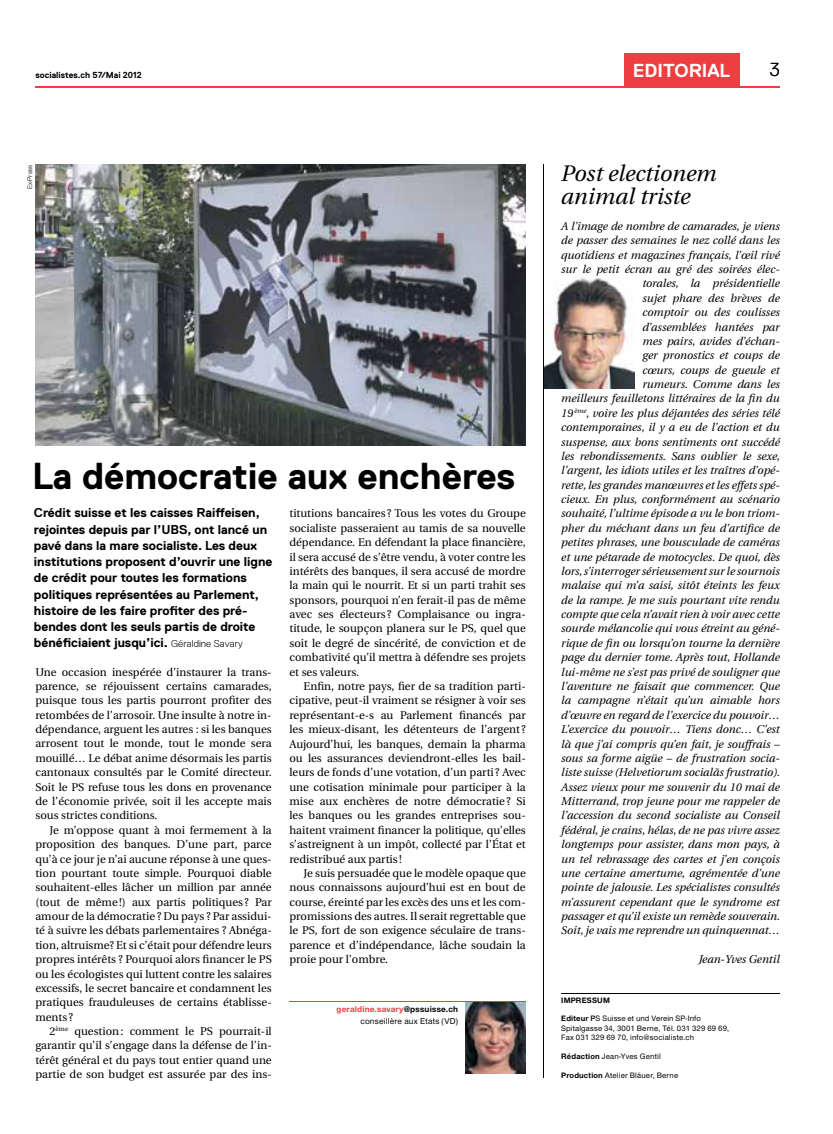
<style>
.page{position:relative;width:833px;height:1134px;background:#fff}
.page>*{position:absolute;margin:0;border:0;box-sizing:border-box;transform-origin:0 0}
.t1{font:700 37.5px "Replica";color:#000}
.t2{font:italic 22.5px/23.8px "Utopia";color:#000}
.t3{font:700 18.75px "Replica";color:#fff}
.t4{font:300 18.75px "Replica";color:#000}
.t5{font:700 12.75px/16.2px "Replica";color:#000}
.t6{font:11.25px/14.4px "Utopia";color:#000;text-align:justify}
.t7{font:italic 11.25px/14.4px "Utopia";color:#000;text-align:right}
.t8{font:500 8.75px/11.9px "Nimbus San Nov";letter-spacing:.02em;color:#000;text-align:right}
.t9{font:700 8.75px "Replica";color:#000}
.t10{font:500 8.12px/9.4px "Nimbus San Nov";letter-spacing:.02em;color:#000}
.t11{font:700 8.12px "Nimbus San Nov";letter-spacing:.025em;color:#000}
.t12{font:6.88px "Nimbus San Nov";color:#000}
.s1{font-weight:300;font-size:10px}
.s2{font-weight:700;color:#ef3e42}
.s3{font-weight:700}
.s4{font-family:"Nimbus San Nov Sem Bol";font-weight:400}
</style>
<div class="page">
<hr style="left:35px;top:86px;width:745px;height:1px;background:#ef3e42">
<div style="left:624px;top:53px;width:115px;height:34px;background:#ef3e42"></div>
<img style="left:544px;top:277px;width:90px;height:111px">
<hr style="left:561px;top:993px;width:219px;height:1px;background:#000">
<hr style="left:543px;top:165px;width:1px;height:913px;background:#000">
<img style="left:35px;top:165px;width:491px;height:281px">
<img style="left:465px;top:1002px;width:60px;height:71px">
<hr style="left:289px;top:1001px;width:236px;height:1px;background:#ef3e42">
<p class="t9" style="left:35px;top:70px;width:108px">socialistes.ch 57/mai 2012</p>
<h3 class="t3" style="left:633px;top:60px;width:99px">eDitorial</h3>
<h3 class="t4" style="left:770px;top:59px;width:11px">3</h3>
<p class="t12" style="left:26px;top:189px;width:26px;rotate:-90deg">Ex-Press</p>
<h1 class="t1" style="left:32px;top:455px;width:484px">la démocratie aux enchères</h1>
<p class="t5" style="left:34px;top:505px;width:240px">crédit suisse et les caisses raiffeisen, rejointes depuis par l’ubS, ont lancé un pavé dans la mare socialiste. les deux institutions proposent d’ouvrir une ligne de crédit pour toutes les formations politiques représentées au parlement, histoire de les faire profiter des pré&shy;bendes dont les seuls partis de droite bénéficiaient jusqu’ici. <span class="s1">géraldine Savary</span></p>
<p class="t6" style="left:289px;top:507px;width:238px">titutions bancaires ? Tous les votes du Groupe socialiste passeraient au tamis de sa nouvelle dépendance. En défendant la place financière, il sera accusé de s’être vendu, à voter contre les intérêts des banques, il sera accusé de mordre la main qui le nourrit. Et si un parti trahit ses sponsors, pourquoi n’en ferait-il pas de même avec ses électeurs ? Complaisance ou ingra&shy;titude, le soupçon planera sur le PS, quel que soit le degré de sincérité, de conviction et de combativité qu’il mettra à défendre ses projets et ses valeurs.</p>
<p class="t6" style="left:289px;top:679px;width:238px;text-indent:14px">Enfin, notre pays, fier de sa tradition parti&shy;cipative, peut-il vraiment se résigner à voir ses représentant-e-s au Parlement financés par les mieux-disant, les détenteurs de l’argent ?<br>Aujourd’hui, les banques, demain la pharma ou les assurances deviendront-elles les bail&shy;leurs de fonds d’une votation, d’un parti ? Avec une cotisation minimale pour participer à la mise aux enchères de notre démocratie ? Si les banques ou les grandes entreprises sou&shy;haitent vraiment financer la politique, qu’elles s’astreignent à un impôt, collecté par l’État et redistribué aux partis !</p>
<p class="t6" style="left:289px;top:866px;width:238px;text-indent:14px">Je suis persuadée que le modèle opaque que nous connaissons aujourd’hui est en bout de course, éreinté par les excès des uns et les com&shy;promissions des autres. Il serait regrettable que le PS, fort de son exigence séculaire de trans&shy;parence et d’indépendance, lâche soudain la proie pour l’ombre.</p>
<p class="t6" style="left:35px;top:665px;width:238px">Une occasion inespérée d’instaurer la trans&shy;parence, se réjouissent certains camarades, puisque tous les partis pourront profiter des retombées de l’arrosoir. Une insulte à notre in&shy;dépendance, arguent les autres : si les banques arrosent tout le monde, tout le monde sera mouillé… Le débat anime désormais les partis cantonaux consultés par le Comité directeur.<br>Soit le PS refuse tous les dons en provenance de l’économie privée, soit il les accepte mais sous strictes conditions.</p>
<p class="t6" style="left:35px;top:823px;width:238px;text-indent:14px">Je m’oppose quant à moi fermement à la proposition des banques. D’une part, parce qu’à ce jour je n’ai aucune réponse à une ques&shy;tion pourtant toute simple. Pourquoi diable souhaitent-elles lâcher un million par année (tout de même !) aux partis politiques ? Par amour de la démocratie ? Du pays ? Par assidui&shy;té à suivre les débats parlementaires ? Abnéga&shy;tion, altruisme? Et si c’était pour défendre leurs propres intérêts ? Pourquoi alors financer le PS ou les écologistes qui luttent contre les salaires excessifs, le secret bancaire et condamnent les pratiques frauduleuses de certains établisse&shy;ments ?</p>
<p class="t6" style="left:35px;top:1024px;width:238px;text-indent:14px">2<sup>ème</sup> question : comment le PS pourrait-il garantir qu’il s’engage dans la défense de l’in&shy;térêt général et du pays tout entier quand une partie de son budget est assurée par des ins-</p>
<p class="t8" style="left:337px;top:1003px;width:123px"><span class="s2">geraldine.savary</span><span class="s3">@pssuisse.ch </span>conseillère aux Etats (VD)</p>
<h2 class="t2" style="left:561px;top:161px;width:157px">Post electionem animal triste</h2>
<p class="t7" style="left:561px;top:219px;width:220px">A l’image de nombre de camarades, je viens de passer des semaines le nez collé dans les quotidiens et magazines français, l’œil rivé sur le petit écran au gré des soirées élec&shy;torales, la présidentielle<br>sujet phare des brèves de<br>comptoir ou des coulisses<br>d’assemblées hantées par<br>mes pairs, avides d’échan-<br>ger pronostics et coups de<br>cœurs, coups de gueule et<br>rumeurs. Comme dans les<br>meilleurs feuilletons littéraires de la fin du 19 <sup>ème</sup>, voire les plus déjantées des séries télé contemporaines, il y a eu de l’action et du suspense, aux bons sentiments ont succédé les rebondissements. Sans oublier le sexe, l’argent, les idiots utiles et les traîtres d’opé&shy;rette, les grandes manœuvres et les effets spé&shy;cieux. En plus, conformément au scénario souhaité, l’ultime épisode a vu le bon triom&shy;pher du méchant dans un feu d’artifice de petites phrases, une bousculade de caméras et une pétarade de motocycles. De quoi, dès lors, s’interroger sérieusement sur le sournois malaise qui m’a saisi, sitôt éteints les feux de la rampe. Je me suis pourtant vite rendu compte que cela n’avait rien à voir avec cette sourde mélancolie qui vous étreint au géné&shy;rique de fin ou lorsqu’on tourne la dernière page du dernier tome. Après tout, Hollande lui-même ne s’est pas privé de souligner que l’aventure ne faisait que commencer. Que la campagne n’était qu’un aimable hors d’œuvre en regard de l’exercice du pouvoir… L’exercice du pouvoir… Tiens donc… C’est là que j’ai compris qu’en fait, je souffrais – sous sa forme aigüe – de frustration socia&shy;liste suisse (Helvetiorum socialãs frustratio).<br>Assez vieux pour me souvenir du 10 mai de Mitterrand, trop jeune pour me rappeler de l’accession du second socialiste au Conseil fédéral, je crains, hélas, de ne pas vivre assez longtemps pour assister, dans mon pays, à un tel rebrassage des cartes et j’en conçois une certaine amertume, agrémentée d’une pointe de jalousie. Les spécialistes consultés m’assurent cependant que le syndrome est passager et qu’il existe un remède souverain.<br>Soit, je vais me reprendre un quinquennat…</p>
<p class="t7" style="left:698px;top:952px;width:83px">Jean-Yves Gentil</p>
<p class="t11" style="left:561px;top:995px;width:50px">IMPRESSUM</p>
<p class="t10" style="left:561px;top:1014px;width:169px"><span class="s3">Editeur</span> <span class="s4">P</span>S Suisse et und Verein SP-Info<br>Spitalgasse 34, 3001 Berne, Tél. 031 329 69 69,<br>Fax 031 329 69 70, info@socialiste.ch</p>
<p class="t10" style="left:561px;top:1051px;width:101px"><span class="s3">Rédaction</span> Jean-Yves Gentil</p>
<p class="t10" style="left:561px;top:1070px;width:118px"><span class="s3">Production</span> Atelier Bläuer, Berne</p>
</div>
